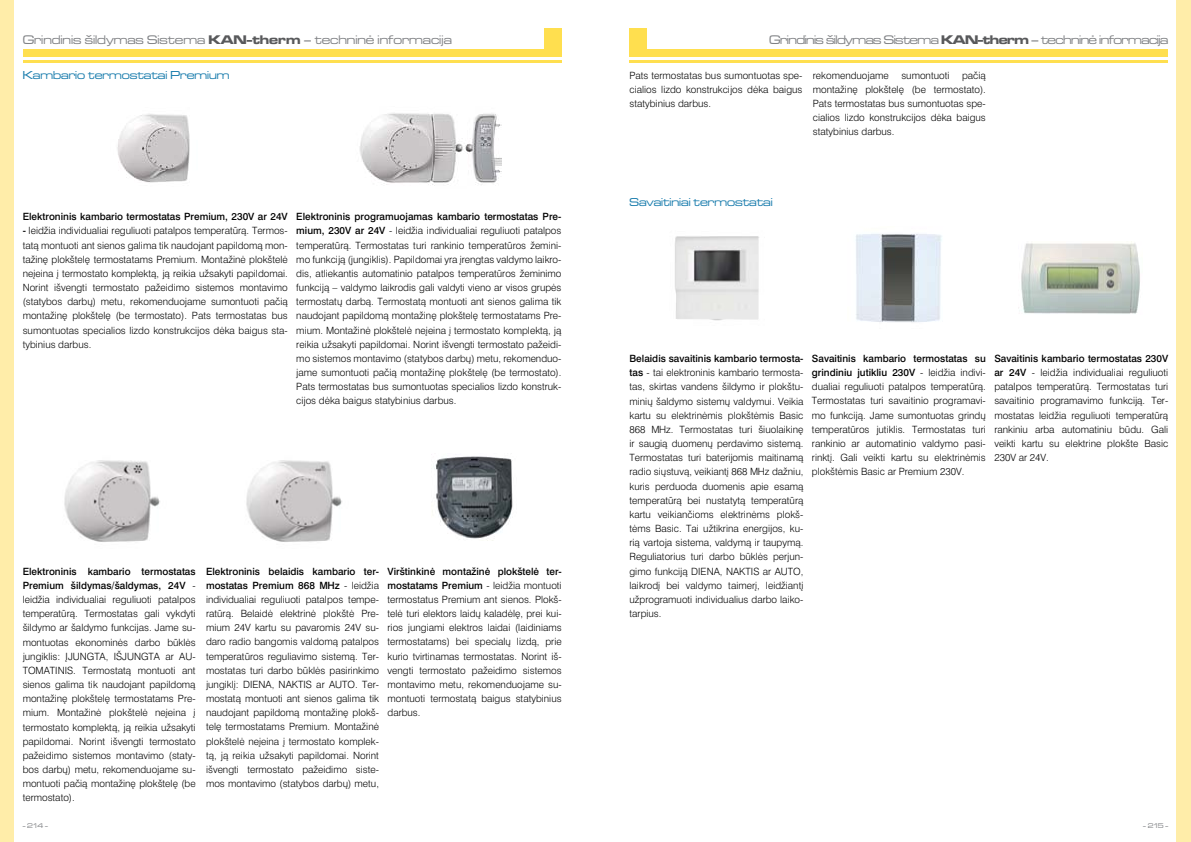
<style>
.page{position:relative;width:1191px;height:842px;background:#fff}
.page>*{position:absolute;margin:0;border:0;box-sizing:border-box;transform-origin:0 0}
.t1{font:13px "Microgramma D Med Ext";letter-spacing:-.04em;color:#808285}
.t2{font:13px "Microgramma D Med Ext";color:#808285}
.t3{font:12px "Microgramma D Med Ext";color:#177bac}
.t4{font:10px/14.2px "Swiss 721 Lt AT";color:#000;text-align:justify}
.t5{font:10px/14.2px "Swiss 721 Md AT";color:#000}
.t6{font:7px "Microgramma D Med Ext";letter-spacing:-.095em;color:#808285}
.s1{font-family:"Microgramma D Bol Ext";color:#58595b}
.s2{font-family:"Swiss 721 Md AT"}
.s3{font-family:"Swiss 721 Lt AT"}
</style>
<div class="page">
<div style="left:629px;top:50px;width:539px;height:7px;background:#ffdf4f"></div>
<div style="left:629px;top:28px;width:17px;height:29px;background:#ffdf4f"></div>
<hr style="left:629px;top:60px;width:539px;height:2px;background:#ffdf4f">
<div style="left:23px;top:50px;width:538px;height:7px;background:#ffdf4f"></div>
<div style="left:544px;top:28px;width:17px;height:29px;background:#ffdf4f"></div>
<hr style="left:23px;top:60px;width:538px;height:2px;background:#ffdf4f">
<div style="left:0;top:0;width:14px;height:842px;background:#ffeda9"></div>
<div style="left:1176px;top:0;width:15px;height:842px;background:#ffeda9"></div>
<img style="left:675px;top:236px;width:84px;height:85px">
<img style="left:855px;top:234px;width:87px;height:89px">
<img style="left:1018px;top:243px;width:122px;height:71px">
<img style="left:117px;top:114px;width:73px;height:69px">
<img style="left:359px;top:113px;width:142px;height:73px">
<img style="left:64px;top:460px;width:96px;height:82px">
<img style="left:246px;top:460px;width:96px;height:82px">
<img style="left:431px;top:454px;width:82px;height:85px">
<h1 class="t2" style="left:23px;top:31px;width:431px">Grindinis šildymas Sistema <span class="s1">KAN-therm</span> – techninė informacija</h1>
<p class="t3" style="left:23px;top:67px;width:208px">Kambario termostatai Premium</p>
<p class="t5" style="left:23px;top:210px;width:267px">Elektroninis kambario termostatas Premium, 230V ar 24V</p>
<p class="t4" style="left:23px;top:224px;width:267px"><span class="s2">-</span> leidžia individualiai reguliuoti patalpos temperatūrą. Termos&shy;tatą montuoti ant sienos galima tik naudojant papildomą mon&shy;tažinę plokštelę termostatams Premium. Montažinė plokštelė neįeina į termostato komplektą, ją reikia užsakyti papildomai.<br>Norint išvengti termostato pažeidimo sistemos montavimo (statybos darbų) metu, rekomenduojame sumontuoti pačią montažinę plokštelę (be termostato). Pats termostatas bus sumontuotas specialios lizdo konstrukcijos dėka baigus sta&shy;tybinius darbus.</p>
<p class="t5" style="left:296px;top:210px;width:267px">Elektroninis programuojamas kambario termostatas Pre-</p>
<p class="t4" style="left:296px;top:224px;width:267px"><span class="s2">mium, 230V ar 24V</span> - leidžia individualiai reguliuoti patalpos temperatūrą. Termostatas turi rankinio temperatūros žemini&shy;mo funkciją (jungiklis). Papildomai yra įrengtas valdymo laikro&shy;dis, atliekantis automatinio patalpos temperatūros žeminimo funkciją – valdymo laikrodis gali valdyti vieno ar visos grupės termostatų darbą. Termostatą montuoti ant sienos galima tik naudojant papildomą montažinę plokštelę termostatams Pre&shy;mium. Montažinė plokštelė neįeina į termostato komplektą, ją reikia užsakyti papildomai. Norint išvengti termostato pažeidi&shy;mo sistemos montavimo (statybos darbų) metu, rekomenduo&shy;jame sumontuoti pačią montažinę plokštelę (be termostato).<br>Pats termostatas bus sumontuotas specialios lizdo konstruk&shy;cijos dėka baigus statybinius darbus.</p>
<p class="t5" style="left:23px;top:564px;width:174px">Elektroninis kambario termostatas<br>Premium šildymas/šaldymas, 24V <span class="s3">-</span></p>
<p class="t4" style="left:23px;top:592px;width:174px">leidžia individualiai reguliuoti patalpos temperatūrą. Termostatas gali vykdyti šildymo ar šaldymo funkcijas. Jame su&shy;montuotas ekonominės darbo būklės jungiklis: ĮJUNGTA, IŠJUNGTA ar AU-TOMATINIS. Termostatą montuoti ant sienos galima tik naudojant papildomą montažinę plokštelę termostatams Pre&shy;mium. Montažinė plokštelė neįeina į termostato komplektą, ją reikia užsakyti papildomai. Norint išvengti termostato pažeidimo sistemos montavimo (staty&shy;bos darbų) metu, rekomenduojame su&shy;montuoti pačią montažinę plokštelę (be termostato).</p>
<p class="t5" style="left:206px;top:564px;width:174px">Elektroninis belaidis kambario ter&shy;mostatas Premium 868 MHz <span class="s3">- leidžia</span></p>
<p class="t4" style="left:206px;top:592px;width:174px">individualiai reguliuoti patalpos tempe&shy;ratūrą. Belaidė elektrinė plokštė Pre&shy;mium 24V kartu su pavaromis 24V su&shy;daro radio bangomis valdomą patalpos temperatūros reguliavimo sistemą. Ter&shy;mostatas turi darbo būklės pasirinkimo jungiklį: DIENA, NAKTIS ar AUTO. Ter&shy;mostatą montuoti ant sienos galima tik naudojant papildomą montažinę plokš&shy;telę termostatams Premium. Montažinė plokštelė neįeina į termostato komplek&shy;tą, ją reikia užsakyti papildomai. Norint išvengti termostato pažeidimo siste&shy;mos montavimo (statybos darbų) metu,</p>
<p class="t5" style="left:387px;top:564px;width:176px">Virštinkinė montažinė plokštelė ter&shy;mostatams Premium <span class="s3">- leidžia montuoti</span></p>
<p class="t4" style="left:387px;top:592px;width:176px">termostatus Premium ant sienos. Plokš&shy;telė turi elektors laidų kaladėlę, prei kui&shy;rios jungiami elektros laidai (laidiniams termostatams) bei specialų lizdą, prie kurio tvirtinamas termostatas. Norint iš&shy;vengti termostato pažeidimo sistemos montavimo metu, rekomenduojame su&shy;montuoti termostatą baigus statybinius darbus.</p>
<h1 class="t1" style="left:769px;top:31px;width:400px">Grindinis šildymas Sistema <span class="s1">KAN-therm</span> – techninė informacija</h1>
<p class="t4" style="left:629px;top:68px;width:174px">Pats termostatas bus sumontuotas spe&shy;cialios lizdo konstrukcijos dėka baigus statybinius darbus.</p>
<p class="t4" style="left:813px;top:68px;width:77px">rekomenduojame</p>
<p class="t4" style="left:901px;top:68px;width:50px">sumontuoti</p>
<p class="t4" style="left:813px;top:68px;width:174px;text-indent:149px">pačią montažinę plokštelę (be termostato).<br>Pats termostatas bus sumontuotas spe&shy;cialios lizdo konstrukcijos dėka baigus statybinius darbus.</p>
<p class="t3" style="left:629px;top:194px;width:145px">Savaitiniai termostatai</p>
<p class="t5" style="left:629px;top:351px;width:175px">Belaidis savaitinis kambario termosta-</p>
<p class="t4" style="left:629px;top:365px;width:175px"><span class="s2">tas</span> - tai elektroninis kambario termosta&shy;tas, skirtas vandens šildymo ir plokštu&shy;minių šaldymo sistemų valdymui. Veikia kartu su elektrinėmis plokštėmis Basic 868 MHz. Termostatas turi šiuolaikinę ir saugią duomenų perdavimo sistemą.<br>Termostatas turi baterijomis maitinamą radio siųstuvą, veikiantį 868 MHz dažniu, kuris perduoda duomenis apie esamą temperatūrą bei nustatytą temperatūrą kartu veikiančioms elektrinėms plokš&shy;tėms Basic. Tai užtikrina energijos, ku&shy;rią vartoja sistema, valdymą ir taupymą.<br>Reguliatorius turi darbo būklės perjun&shy;gimo funkciją DIENA, NAKTIS ar AUTO, laikrodį bei valdymo taimerį, leidžiantį užprogramuoti individualius darbo laiko&shy;tarpius.</p>
<p class="t5" style="left:812px;top:351px;width:175px">Savaitinis kambario termostatas su grindiniu jutikliu 230V <span class="s3">- leidžia indivi-</span></p>
<p class="t4" style="left:812px;top:380px;width:175px">dualiai reguliuoti patalpos temperatūrą.<br>Termostatas turi savaitinio programavi&shy;mo funkciją. Jame sumontuotas grindų temperatūros jutiklis. Termostatas turi rankinio ar automatinio valdymo pasi&shy;rinktį. Gali veikti kartu su elektrinėmis plokštėmis Basic ar Premium 230V.</p>
<p class="t5" style="left:994px;top:351px;width:175px">Savaitinis kambario termostatas 230V</p>
<p class="t4" style="left:994px;top:365px;width:175px"><span class="s2">ar 24V</span> - leidžia individualiai reguliuoti patalpos temperatūrą. Termostatas turi savaitinio programavimo funkciją. Ter&shy;mostatas leidžia reguliuoti temperatūrą rankiniu arba automatiniu būdu. Gali veikti kartu su elektrine plokšte Basic 230V ar 24V.</p>
<p class="t6" style="left:23px;top:821px;width:27px">- 214 -</p>
<p class="t6" style="left:1143px;top:821px;width:27px">- 215 -</p>
</div>
